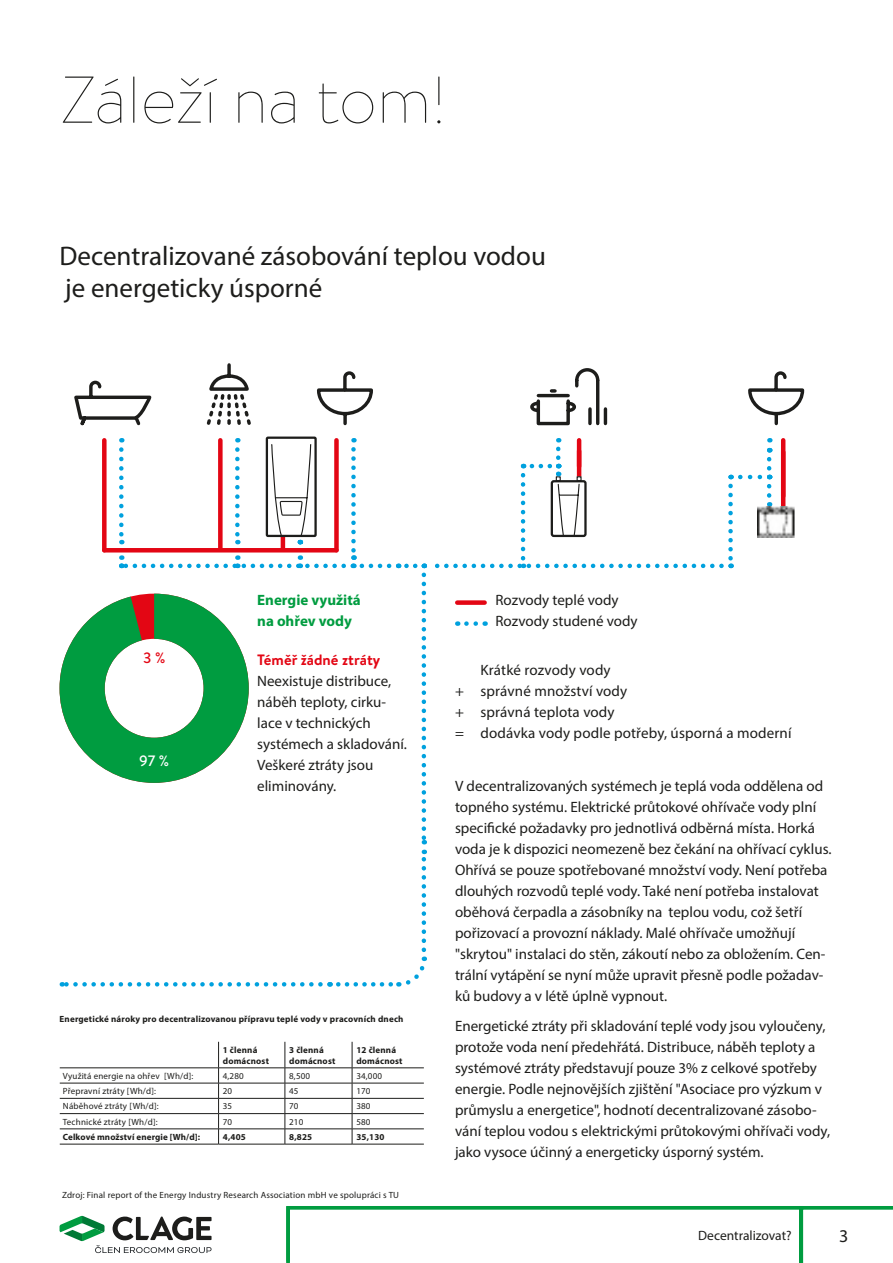
<style>
.page{position:relative;width:893px;height:1263px;background:#fff}
.page>*{position:absolute;margin:0;border:0;box-sizing:border-box;transform-origin:0 0}
.t1{font:100 66px "Brandon Text";color:#1d1d1b}
._0-Zwischenüberschrift_ex-Black{font:27px/32.4px "Myriad Pro";color:#1d1d1b}
.t2{font:18px "Myriad Pro";color:#1d1d1b}
._1-Fließtext{font:15px/21px "Myriad Pro";color:#1d1d1b}
.Summieren{font:15px "Myriad Pro";letter-spacing:.01em;color:#1d1d1b}
._1-Fließtext-2{font:700 15px/21px "Myriad Pro";color:#009c40}
.t3{font:700 15px "Brandon Text";color:#e30614}
.t4{font:500 15px "Brandon Text";color:#fff}
.t5{font:500 15px "Brandon Text";color:#e30614}
.t6{font:13.5px "Myriad Pro";color:#1d1d1b}
._3-Fußnote{font:9px "Myriad Pro";letter-spacing:.02em;color:#1d1d1b}
._3-Fußnote-2{font:700 9px/10.8px "Myriad Pro";letter-spacing:.02em;color:#1d1d1b}
</style>
<div class="page">
<svg style="left:60px;top:1216px;width:152px;height:37px"></svg>
<hr style="left:781px;top:451px;width:4px;height:56px;background:#e30614">
<svg style="left:767px;top:486px;width:4px;height:21px"></svg>
<div style="left:457px;top:600px;width:28px;height:5px;background:#e30614"></div>
<svg style="left:466px;top:621px;width:20px;height:5px"></svg>
<svg style="left:60px;top:594px;width:189px;height:189px"></svg>
<svg style="left:74px;top:381px;width:77px;height:44px"></svg>
<hr style="left:104px;top:548px;width:232px;height:4px;background:#e30614">
<svg style="left:317px;top:371px;width:56px;height:54px"></svg>
<svg style="left:530px;top:368px;width:77px;height:57px"></svg>
<svg style="left:740px;top:459px;width:31px;height:20px"></svg>
<svg style="left:767px;top:438px;width:5px;height:14px"></svg>
<hr style="left:577px;top:440px;width:4px;height:26px;background:#e30614">
<hr style="left:781px;top:440px;width:4px;height:56px;background:#e30614">
<div style="left:102px;top:440px;width:5px;height:110px;background:#e30614"></div>
<svg style="left:207px;top:363px;width:44px;height:62px"></svg>
<img style="left:758px;top:507px;width:37px;height:30px">
<svg style="left:119px;top:438px;width:270px;height:130px"></svg>
<svg style="left:62px;top:982px;width:258px;height:4px"></svg>
<svg style="left:748px;top:371px;width:56px;height:54px"></svg>
<svg style="left:422px;top:575px;width:4px;height:269px"></svg>
<svg style="left:728px;top:486px;width:5px;height:82px"></svg>
<svg style="left:398px;top:564px;width:17px;height:4px"></svg>
<svg style="left:338px;top:956px;width:89px;height:31px"></svg>
<svg style="left:422px;top:850px;width:4px;height:100px"></svg>
<svg style="left:424px;top:449px;width:297px;height:119px"></svg>
<hr style="left:60px;top:1067px;width:159px;height:1px;background:#1d1d1b">
<hr style="left:285px;top:1067px;width:67px;height:1px;background:#1d1d1b">
<hr style="left:352px;top:1067px;width:72px;height:1px;background:#1d1d1b">
<hr style="left:60px;top:1083px;width:159px;height:1px;background:#1d1d1b">
<hr style="left:219px;top:1083px;width:66px;height:1px;background:#1d1d1b">
<hr style="left:285px;top:1083px;width:67px;height:1px;background:#1d1d1b">
<hr style="left:352px;top:1083px;width:72px;height:1px;background:#1d1d1b">
<hr style="left:60px;top:1098px;width:159px;height:1px;background:#1d1d1b">
<hr style="left:219px;top:1098px;width:66px;height:1px;background:#1d1d1b">
<hr style="left:285px;top:1098px;width:67px;height:1px;background:#1d1d1b">
<hr style="left:352px;top:1098px;width:72px;height:1px;background:#1d1d1b">
<hr style="left:60px;top:1113px;width:159px;height:1px;background:#1d1d1b">
<hr style="left:219px;top:1113px;width:66px;height:1px;background:#1d1d1b">
<hr style="left:285px;top:1113px;width:67px;height:1px;background:#1d1d1b">
<hr style="left:352px;top:1113px;width:72px;height:1px;background:#1d1d1b">
<hr style="left:60px;top:1128px;width:159px;height:1px;background:#1d1d1b">
<hr style="left:219px;top:1128px;width:66px;height:1px;background:#1d1d1b">
<hr style="left:285px;top:1128px;width:67px;height:1px;background:#1d1d1b">
<hr style="left:352px;top:1128px;width:72px;height:1px;background:#1d1d1b">
<hr style="left:60px;top:1144px;width:159px;height:1px;background:#1d1d1b">
<hr style="left:219px;top:1144px;width:66px;height:1px;background:#1d1d1b">
<hr style="left:285px;top:1144px;width:67px;height:1px;background:#1d1d1b">
<hr style="left:352px;top:1144px;width:72px;height:1px;background:#1d1d1b">
<svg style="left:352px;top:1042px;width:1px;height:102px"></svg>
<hr style="left:219px;top:1067px;width:66px;height:1px;background:#1d1d1b">
<svg style="left:218px;top:1042px;width:1px;height:102px"></svg>
<svg style="left:285px;top:1042px;width:1px;height:102px"></svg>
<svg style="left:286px;top:1206px;width:607px;height:57px"></svg>
<h1 class="t1" style="left:61px;top:55px;width:386px">Záleží na tom!</h1>
<p class="_0-Zwischenüberschrift_ex-Black" style="left:60px;top:239px;width:488px">Decentralizované zásobování teplou vodou je energeticky úsporné</p>
<p class="t5" style="left:143px;top:647px;width:24px">3 %</p>
<p class="t4" style="left:139px;top:750px;width:32px">97 %</p>
<p class="_1-Fließtext-2" style="left:257px;top:589px;width:105px">Energie využitá na ohřev vody</p>
<p class="t3" style="left:257px;top:649px;width:125px">Téměř žádné ztráty</p>
<p class="_1-Fließtext" style="left:257px;top:670px;width:151px">Neexistuje distribuce, náběh teploty, cirku&shy;lace v technických systémech a skladování.<br>Veškeré ztráty jsou eliminovány.</p>
<p class="_3-Fußnote-2" style="left:60px;top:1013px;width:345px">Energetické nároky pro decentralizovanou přípravu teplé vody v pracovních dnech</p>
<p class="_3-Fußnote-2" style="left:223px;top:1044px;width:48px">1 členná domácnost</p>
<p class="_3-Fußnote-2" style="left:289px;top:1044px;width:48px">3 členná domácnost</p>
<p class="_3-Fußnote-2" style="left:356px;top:1044px;width:48px">12 členná domácnost</p>
<p class="_3-Fußnote" style="left:63px;top:1070px;width:132px">Využitá energie na ohřev [Wh/d]:</p>
<p class="_3-Fußnote" style="left:223px;top:1070px;width:23px">4,280</p>
<p class="_3-Fußnote" style="left:289px;top:1070px;width:23px">8,500</p>
<p class="_3-Fußnote" style="left:356px;top:1070px;width:27px">34,000</p>
<p class="_3-Fußnote" style="left:63px;top:1085px;width:95px">Přepravní ztráty [Wh/d]:</p>
<p class="_3-Fußnote" style="left:223px;top:1085px;width:11px">20</p>
<p class="_3-Fußnote" style="left:289px;top:1085px;width:11px">45</p>
<p class="_3-Fußnote" style="left:356px;top:1085px;width:16px">170</p>
<p class="_3-Fußnote" style="left:63px;top:1101px;width:97px">Náběhové ztráty [Wh/d]:</p>
<p class="_3-Fußnote" style="left:223px;top:1101px;width:11px">35</p>
<p class="_3-Fußnote" style="left:289px;top:1101px;width:11px">70</p>
<p class="_3-Fußnote" style="left:356px;top:1101px;width:16px">380</p>
<p class="_3-Fußnote" style="left:63px;top:1116px;width:96px">Technické ztráty [Wh/d]:</p>
<p class="_3-Fußnote" style="left:223px;top:1116px;width:11px">70</p>
<p class="_3-Fußnote" style="left:289px;top:1116px;width:16px">210</p>
<p class="_3-Fußnote" style="left:356px;top:1116px;width:16px">580</p>
<p class="_3-Fußnote-2" style="left:63px;top:1131px;width:139px">Celkové množství energie [Wh/d]:</p>
<p class="_3-Fußnote-2" style="left:223px;top:1131px;width:25px">4,405</p>
<p class="_3-Fußnote-2" style="left:289px;top:1131px;width:25px">8,825</p>
<p class="_3-Fußnote-2" style="left:356px;top:1131px;width:30px">35,130</p>
<p class="_3-Fußnote" style="left:62px;top:1189px;width:339px">Zdroj: Final report of the Energy Industry Research Association mbH ve spolupráci s TU</p>
<p class="_1-Fließtext" style="left:495px;top:589px;width:144px">Rozvody teplé vody<br>Rozvody studené vody</p>
<p class="Summieren" style="left:480px;top:660px;width:132px">Krátké rozvody vody</p>
<p class="Summieren" style="left:455px;top:681px;width:174px">+ správné množství vody</p>
<p class="Summieren" style="left:455px;top:702px;width:161px">+ správná teplota vody</p>
<p class="Summieren" style="left:455px;top:723px;width:338px">= dodávka vody podle potřeby, úsporná a moderní</p>
<p class="_1-Fließtext" style="left:455px;top:775px;width:378px">V decentralizovaných systémech je teplá voda oddělena od topného systému. Elektrické průtokové ohřívače vody plní specifické požadavky pro jednotlivá odběrná místa. Horká voda je k dispozici neomezeně bez čekání na ohřívací cyklus.<br>Ohřívá se pouze spotřebované množství vody. Není potřeba dlouhých rozvodů teplé vody. Také není potřeba instalovat oběhová čerpadla a zásobníky na teplou vodu, což šetří pořizovací a provozní náklady. Malé ohřívače umožňují "skrytou" instalaci do stěn, zákoutí nebo za obložením. Cen&shy;trální vytápění se nyní může upravit přesně podle požadav&shy;ků budovy a v létě úplně vypnout.</p>
<p class="_1-Fließtext" style="left:455px;top:1015px;width:377px">Energetické ztráty při skladování teplé vody jsou vyloučeny, protože voda není předehřátá. Distribuce, náběh teploty a systémové ztráty představují pouze 3% z celkové spotřeby energie. Podle nejnovějších zjištění "Asociace pro výzkum v průmyslu a energetice", hodnotí decentralizované zásobo&shy;vání teplou vodou s elektrickými průtokovými ohřívači vody, jako vysoce účinný a energeticky úsporný systém.</p>
<p class="t6" style="left:698px;top:1227px;width:95px">Decentralizovat?</p>
<p class="t2" style="left:839px;top:1224px;width:11px">3</p>
</div>
